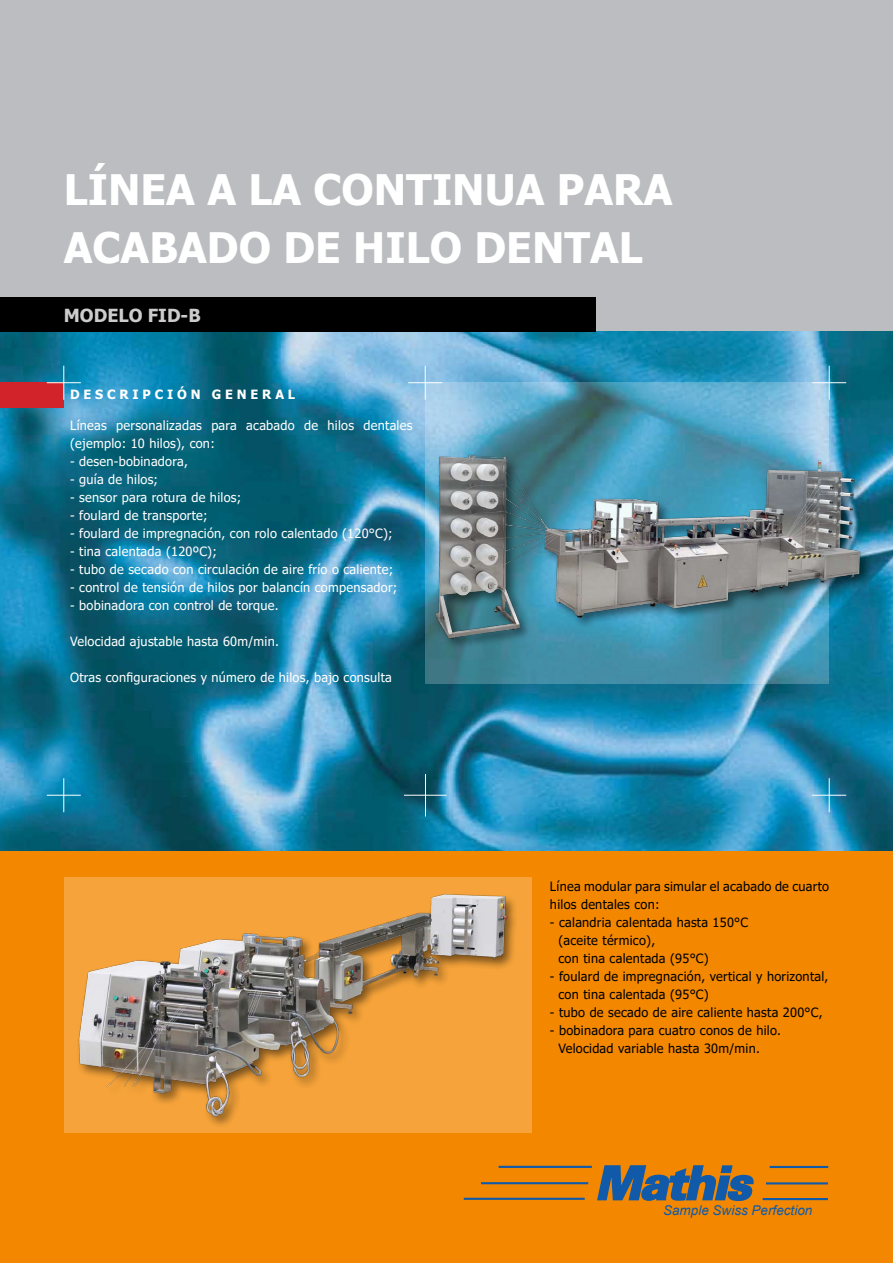
<style>
.page{position:relative;width:893px;height:1263px;background:#fff}
.page>*{position:absolute;margin:0;border:0;box-sizing:border-box;transform-origin:0 0}
.t1{font:700 42px "Tahoma";color:#fff}
.t2{font:700 18px "Tahoma";color:#ccc}
.t3{font:italic 13.5px "Arial";color:#115aa9}
.t4{font:12.75px/18px "Tahoma";letter-spacing:.02em;color:#fff}
.t5{font:12.75px/18px "Tahoma";letter-spacing:.02em;color:#000}
.t6{font:700 12.75px "Tahoma";letter-spacing:.3em;color:#fff}
</style>
<div class="page">
<div style="left:0;top:0;width:893px;height:850px;background:#bcbdc0"></div>
<div style="left:0;top:850px;width:893px;height:413px;background:#f38800"></div>
<img style="left:0;top:332px;width:893px;height:518px">
<svg style="left:425px;top:382px;width:404px;height:302px;background:#67a8c4"></svg>
<div style="left:64px;top:877px;width:467px;height:255px;background:#f5a33a"></div>
<div style="left:76px;top:892px;width:477px;height:270px;background:#000;opacity:.5"></div>
<img style="left:76px;top:892px;width:447px;height:231px">
<div style="left:433px;top:453px;width:460px;height:231px;background:#000;opacity:.5"></div>
<img style="left:428px;top:439px;width:441px;height:209px">
<div style="left:0;top:383px;width:64px;height:25px;background:#d2232a"></div>
<svg style="left:597px;top:1165px;width:157px;height:36px"></svg>
<hr style="left:464px;top:1198px;width:121px;height:2px;background:#115aa9">
<hr style="left:499px;top:1166px;width:93px;height:2px;background:#115aa9">
<hr style="left:481px;top:1182px;width:107px;height:2px;background:#115aa9">
<hr style="left:763px;top:1198px;width:65px;height:2px;background:#115aa9">
<hr style="left:770px;top:1166px;width:58px;height:2px;background:#115aa9">
<hr style="left:766px;top:1182px;width:62px;height:2px;background:#115aa9">
<hr style="left:63px;top:366px;width:1px;height:34px;background:#fff">
<hr style="left:47px;top:382px;width:34px;height:1px;background:#fff">
<hr style="left:829px;top:366px;width:1px;height:34px;background:#fff">
<hr style="left:812px;top:382px;width:34px;height:1px;background:#fff">
<hr style="left:425px;top:366px;width:1px;height:34px;background:#fff">
<hr style="left:408px;top:382px;width:34px;height:1px;background:#fff">
<hr style="left:63px;top:778px;width:1px;height:34px;background:#fff">
<hr style="left:47px;top:795px;width:34px;height:1px;background:#fff">
<hr style="left:425px;top:774px;width:1px;height:42px;background:#fff">
<hr style="left:404px;top:795px;width:42px;height:1px;background:#fff">
<hr style="left:829px;top:778px;width:1px;height:34px;background:#fff">
<hr style="left:812px;top:795px;width:34px;height:1px;background:#fff">
<div style="left:0;top:298px;width:595px;height:34px;background:#000"></div>
<h1 class="t1" style="left:64px;top:161px;width:610px">LÍNEA A LA CONTINUA PARA</h1>
<h1 class="t1" style="left:64px;top:218px;width:581px">ACABADO DE HILO DENTAL</h1>
<h2 class="t2" style="left:64px;top:302px;width:137px">MODELO FID-B</h2>
<p class="t6" style="left:70px;top:385px;width:227px">DESCRIPCI ÓN GENE RAL</p>
<p class="t4" style="left:70px;top:417px;width:344px">Líneas personalizadas para acabado de hilos dentales (ejemplo: 10 hilos), con:</p>
<p class="t4" style="left:70px;top:453px;width:119px">- desen-bobinadora,</p>
<p class="t4" style="left:70px;top:471px;width:89px">- guía de hilos;</p>
<p class="t4" style="left:70px;top:489px;width:173px">- sensor para rotura de hilos;</p>
<p class="t4" style="left:70px;top:507px;width:139px">- foulard de transporte;</p>
<p class="t4" style="left:70px;top:525px;width:324px">- foulard de impregnación, con rolo calentado (120°C);</p>
<p class="t4" style="left:70px;top:543px;width:148px">- tina calentada (120ºC);</p>
<p class="t4" style="left:70px;top:561px;width:325px">- tubo de secado con circulación de aire frío o caliente;</p>
<p class="t4" style="left:70px;top:579px;width:329px">- control de tensión de hilos por balancín compensador;</p>
<p class="t4" style="left:70px;top:597px;width:210px">- bobinadora con control de torque.</p>
<p class="t4" style="left:70px;top:633px;width:210px">Velocidad ajustable hasta 60m/min.</p>
<p class="t4" style="left:70px;top:669px;width:323px">Otras configuraciones y número de hilos, bajo consulta</p>
<p class="t5" style="left:550px;top:878px;width:281px">Línea modular para simular el acabado de cuarto hilos dentales con:</p>
<p class="t5" style="left:558px;top:914px;width:191px;text-indent:-8px">- calandria calentada hasta 150°C (aceite térmico),<br>con tina calentada (95°C)</p>
<p class="t5" style="left:558px;top:968px;width:272px;text-indent:-8px">- foulard de impregnación, vertical y horizontal, con tina calentada (95°C)</p>
<p class="t5" style="left:550px;top:1004px;width:274px">- tubo de secado de aire caliente hasta 200°C,</p>
<p class="t5" style="left:558px;top:1022px;width:224px;text-indent:-8px">- bobinadora para cuatro conos de hilo.<br>Velocidad variable hasta 30m/min.</p>
<p class="t3" style="left:663px;top:1201px;width:151px">Sample Swiss Perfection</p>
</div>
